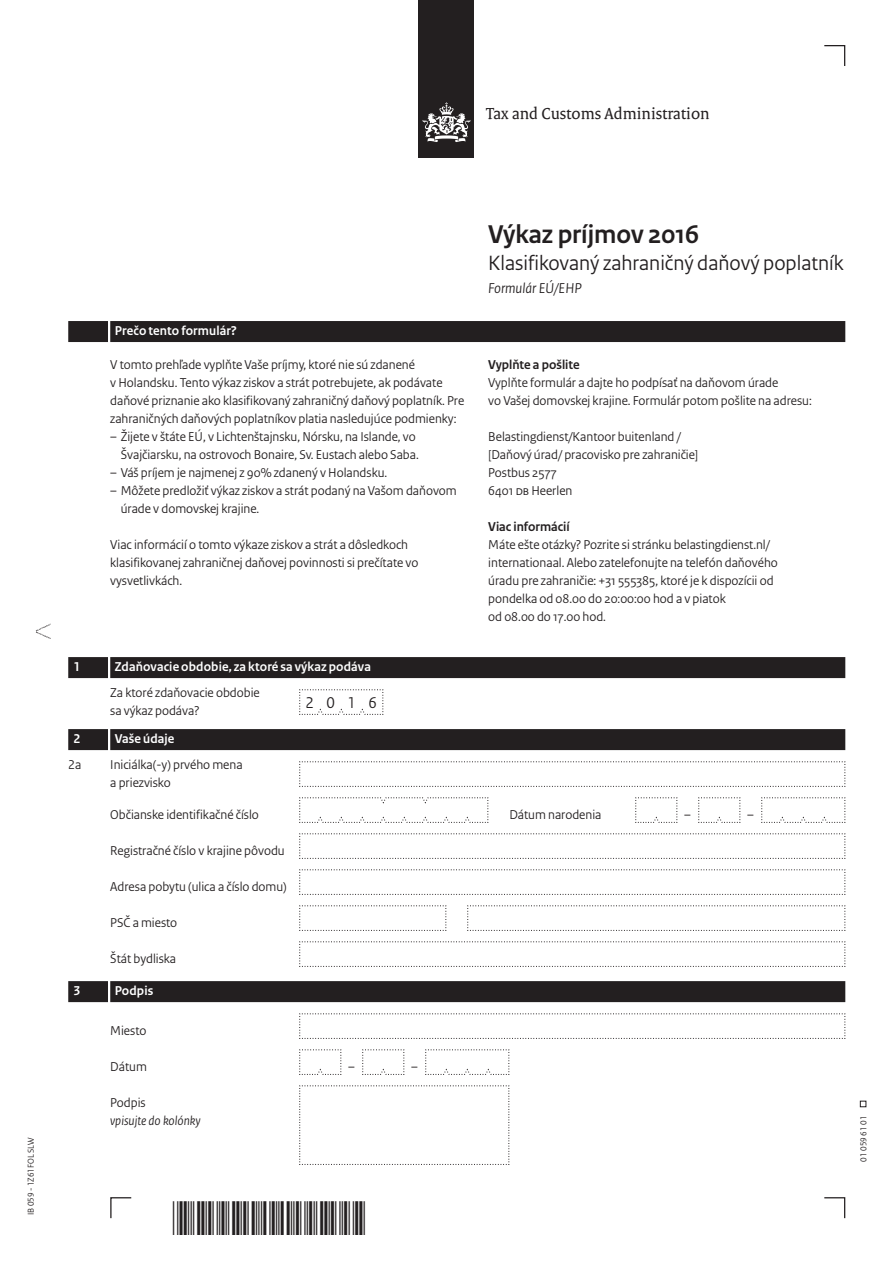
<style>
.page{position:relative;width:893px;height:1263px;background:#fff}
.page>*{position:absolute;margin:0;border:0;box-sizing:border-box;transform-origin:0 0}
.t1{font:700 27px "Rijksoverheid Sans Heading";color:#231f20}
.t2{font:21.75px "Rijksoverheid Sans Heading";color:#231f20}
.t3{font:17.25px "Rijksoverheid Serif";color:#231f20}
.t4{font:16.5px "Rijksoverheid Sans Heading";color:#231f20}
.t5{font:italic 15px "Rijksoverheid Sans Heading";color:#231f20}
.t6{font:13.5px/18px "Rijksoverheid Sans Heading";color:#231f20}
.t7{font:700 13.5px "Rijksoverheid Sans Heading";letter-spacing:.01em;color:#fff}
.t8{font:700 13.5px "Rijksoverheid Sans Heading";color:#231f20}
.t9{font:italic 13.5px "Rijksoverheid Sans Heading";color:#231f20}
.t10{font:9px "Rijksoverheid Sans Heading";color:#231f20}
</style>
<div class="page">
<div style="left:419px;top:0;width:55px;height:158px;background:#231f20"></div>
<svg style="left:423px;top:102px;width:47px;height:40px"></svg>
<svg style="left:824px;top:1197px;width:22px;height:22px"></svg>
<svg style="left:110px;top:1197px;width:22px;height:22px"></svg>
<svg style="left:824px;top:45px;width:22px;height:21px"></svg>
<svg style="left:860px;top:1101px;width:6px;height:6px"></svg>
<svg style="left:36px;top:624px;width:15px;height:15px"></svg>
<div style="left:110px;top:321px;width:735px;height:21px;background:#231f20"></div>
<div style="left:68px;top:321px;width:40px;height:21px;background:#231f20"></div>
<div style="left:110px;top:657px;width:735px;height:21px;background:#231f20"></div>
<div style="left:68px;top:657px;width:40px;height:21px;background:#231f20"></div>
<div style="left:110px;top:729px;width:735px;height:21px;background:#231f20"></div>
<div style="left:68px;top:729px;width:40px;height:21px;background:#231f20"></div>
<div style="left:110px;top:981px;width:735px;height:21px;background:#231f20"></div>
<div style="left:68px;top:981px;width:40px;height:21px;background:#231f20"></div>
<svg style="left:299px;top:689px;width:85px;height:26px"></svg>
<svg style="left:299px;top:761px;width:547px;height:26px"></svg>
<svg style="left:299px;top:797px;width:190px;height:26px"></svg>
<svg style="left:635px;top:797px;width:43px;height:26px"></svg>
<svg style="left:698px;top:797px;width:43px;height:26px"></svg>
<svg style="left:761px;top:797px;width:85px;height:26px"></svg>
<svg style="left:299px;top:833px;width:547px;height:26px"></svg>
<svg style="left:299px;top:869px;width:547px;height:26px"></svg>
<svg style="left:299px;top:905px;width:148px;height:26px"></svg>
<svg style="left:467px;top:905px;width:379px;height:26px"></svg>
<svg style="left:299px;top:941px;width:547px;height:26px"></svg>
<svg style="left:299px;top:1013px;width:547px;height:26px"></svg>
<svg style="left:299px;top:1049px;width:43px;height:26px"></svg>
<svg style="left:362px;top:1049px;width:43px;height:26px"></svg>
<svg style="left:425px;top:1049px;width:85px;height:26px"></svg>
<svg style="left:299px;top:1085px;width:211px;height:80px"></svg>
<p class="t3" style="left:486px;top:103px;width:225px">Tax and Customs Administration</p>
<p class="t10" style="left:26px;top:1215px;width:79px;rotate:-90deg">IB 059 - 1Z61FOL SLW</p>
<p class="t7" style="left:115px;top:323px;width:123px">Prečo tento formulár?</p>
<p class="t6" style="left:110px;top:356px;width:356px">V tomto prehľade vyplňte Vaše príjmy, ktoré nie sú zdanené<br>v Holandsku. Tento výkaz ziskov a strát potrebujete, ak podávate daňové priznanie ako klasifikovaný zahraničný daňový poplatník. Pre zahraničných daňových poplatníkov platia nasledujúce podmienky:</p>
<p class="t6" style="left:110px;top:428px;width:310px;text-align:right">– Žijete v štáte EÚ, v Lichtenštajnsku, Nórsku, na Islande, vo<br>Švajčiarsku, na ostrovoch Bonaire, Sv. Eustach alebo Saba.</p>
<p class="t6" style="left:110px;top:464px;width:279px">– Váš príjem je najmenej z 90% zdanený v Holandsku.</p>
<p class="t6" style="left:121px;top:482px;width:338px;text-indent:-11px">– Môžete predložiť výkaz ziskov a strát podaný na Vašom daňovom úrade v domovskej krajine.</p>
<p class="t6" style="left:110px;top:536px;width:310px">Viac informácií o tomto výkaze ziskov a strát a dôsledkoch klasifikovanej zahraničnej daňovej povinnosti si prečítate vo vysvetlivkách.</p>
<h1 class="t1" style="left:488px;top:219px;width:212px">Výkaz príjmov 2016</h1>
<h2 class="t2" style="left:488px;top:250px;width:357px">Klasifikovaný zahraničný daňový poplatník</h2>
<p class="t5" style="left:488px;top:279px;width:95px">Formulár EÚ/EHP</p>
<p class="t8" style="left:488px;top:357px;width:93px">Vyplňte a pošlite</p>
<p class="t6" style="left:488px;top:374px;width:325px">Vyplňte formulár a dajte ho podpísať na daňovom úrade<br>vo Vašej domovskej krajine. Formulár potom pošlite na adresu:</p>
<p class="t6" style="left:488px;top:428px;width:211px">Belastingdienst/Kantoor buitenland / [Daňový úrad/ pracovisko pre zahraničie]<br>Postbus 2577<br>6401 DB Heerlen</p>
<p class="t8" style="left:488px;top:519px;width:83px">Viac informácií</p>
<p class="t6" style="left:488px;top:536px;width:291px">Máte ešte otázky? Pozrite si stránku belastingdienst.nl/ internationaal. Alebo zatelefonujte na telefón daňového úradu pre zahraničie: +31 555385, ktoré je k dispozícii od pondelka od 08.00 do 20:00:00 hod a v piatok<br>od 08.00 do 17.00 hod.</p>
<p class="t7" style="left:74px;top:659px;width:8px">1</p>
<p class="t7" style="left:115px;top:659px;width:258px">Zdaňovacie obdobie, za ktoré sa výkaz podáva</p>
<p class="t6" style="left:110px;top:684px;width:151px">Za ktoré zdaňovacie obdobie sa výkaz podáva?</p>
<p class="t7" style="left:74px;top:731px;width:8px">2</p>
<p class="t7" style="left:115px;top:731px;width:61px">Vaše údaje</p>
<p class="t6" style="left:68px;top:756px;width:15px">2a</p>
<p class="t6" style="left:110px;top:756px;width:134px">Iniciálka(-y) prvého mena a priezvisko</p>
<p class="t6" style="left:110px;top:806px;width:150px">Občianske identifikačné číslo</p>
<p class="t6" style="left:509px;top:806px;width:94px">Dátum narodenia</p>
<p class="t6" style="left:110px;top:842px;width:176px">Registračné číslo v krajine pôvodu</p>
<p class="t6" style="left:110px;top:878px;width:178px">Adresa pobytu (ulica a číslo domu)</p>
<p class="t6" style="left:110px;top:914px;width:69px">PSČ a miesto</p>
<p class="t6" style="left:110px;top:950px;width:67px">Štát bydliska</p>
<p class="t7" style="left:74px;top:983px;width:8px">3</p>
<p class="t7" style="left:115px;top:983px;width:40px">Podpis</p>
<p class="t6" style="left:110px;top:1022px;width:38px">Miesto</p>
<p class="t6" style="left:110px;top:1058px;width:38px">Dátum</p>
<p class="t6" style="left:110px;top:1094px;width:37px">Podpis</p>
<p class="t9" style="left:110px;top:1113px;width:92px">vpisujte do kolónky</p>
<p class="t4" style="left:306px;top:693px;width:73px">2016</p>
<p class="t6" style="left:348px;top:1058px;width:8px">–</p>
<p class="t6" style="left:411px;top:1058px;width:8px">–</p>
<p class="t6" style="left:684px;top:806px;width:8px">–</p>
<p class="t6" style="left:747px;top:806px;width:8px">–</p>
<p class="t10" style="left:858px;top:1161px;width:47px;rotate:-90deg">01 059 61 01</p>
</div>
